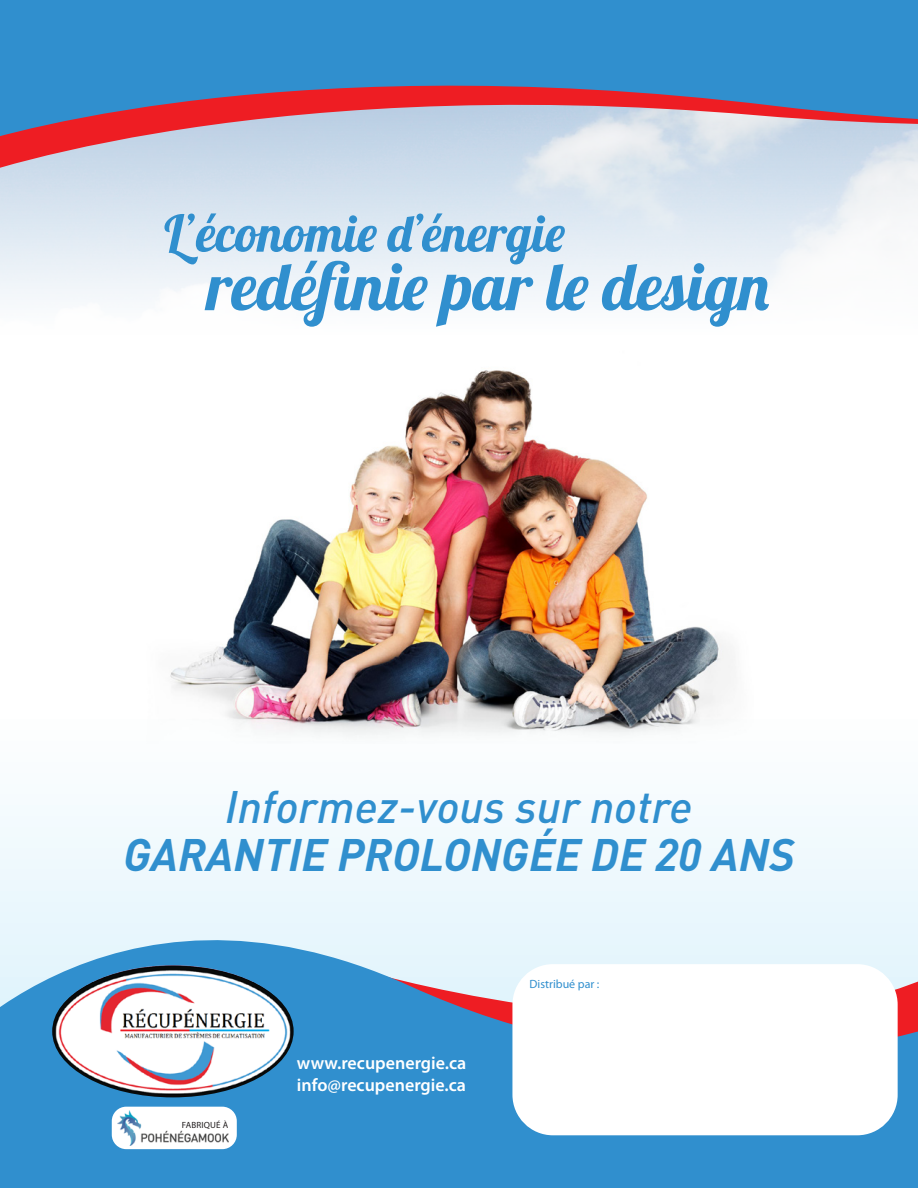
<style>
.page{position:relative;width:918px;height:1188px;background:#fff}
.page>*{position:absolute;margin:0;border:0;box-sizing:border-box;transform-origin:0 0}
.t1{font:66px "Lobster 1.4";letter-spacing:.035em;color:#308fce}
.t2{font:51px "Lobster 1.4";letter-spacing:.015em;color:#308fce}
.t3{font:italic 700 45px/48px "DIN";color:#308fce;text-align:center}
.t4{font:600 18px/21.6px "Myriad Pro";color:#fff}
.t5{font:12px "Myriad Pro";color:#308fce}
.t6{font:9px "Myriad Pro";letter-spacing:.02em;color:#231f20}
.s1{font-weight:500}
</style>
<div class="page">
<svg style="left:0;top:168px;width:918px;height:16px;background:#d3e0ec"></svg>
<svg style="left:0;top:0;width:918px;height:168px;background:#7296c1"></svg>
<div style="left:0;top:716px;width:918px;height:354px;background:#f4fbfe"></div>
<svg style="left:0;top:891px;width:918px;height:297px;fill:#308fce"></svg>
<img style="left:52px;top:965px;width:242px;height:132px">
<div style="left:512px;top:964px;width:386px;height:171px;background:#fff;border-radius:40px"></div>
<div style="left:112px;top:1107px;width:125px;height:42px;background:#fff;border-radius:14px"></div>
<img style="left:117px;top:1110px;width:112px;height:36px">
<div style="left:194px;top:1120px;width:42px;height:11px;background:#fff"></div>
<img style="left:135px;top:280px;width:619px;height:453px">
<p class="t2" style="left:164px;top:201px;width:402px">L’économie d’énergie</p>
<p class="t1" style="left:207px;top:244px;width:563px">redéfinie par le design</p>
<p class="t3" style="left:124px;top:781px;width:672px"><span class="s1">Informez-vous sur notre<br></span>GARANTIE PROLONGÉE DE 20 ANS</p>
<p class="t6" style="left:182px;top:1119px;width:48px">FABRIQUÉ À</p>
<p class="t4" style="left:297px;top:1052px;width:171px">www.recupenergie.ca info@recupenergie.ca</p>
<p class="t5" style="left:530px;top:977px;width:71px">Distribué par :</p>
</div>
